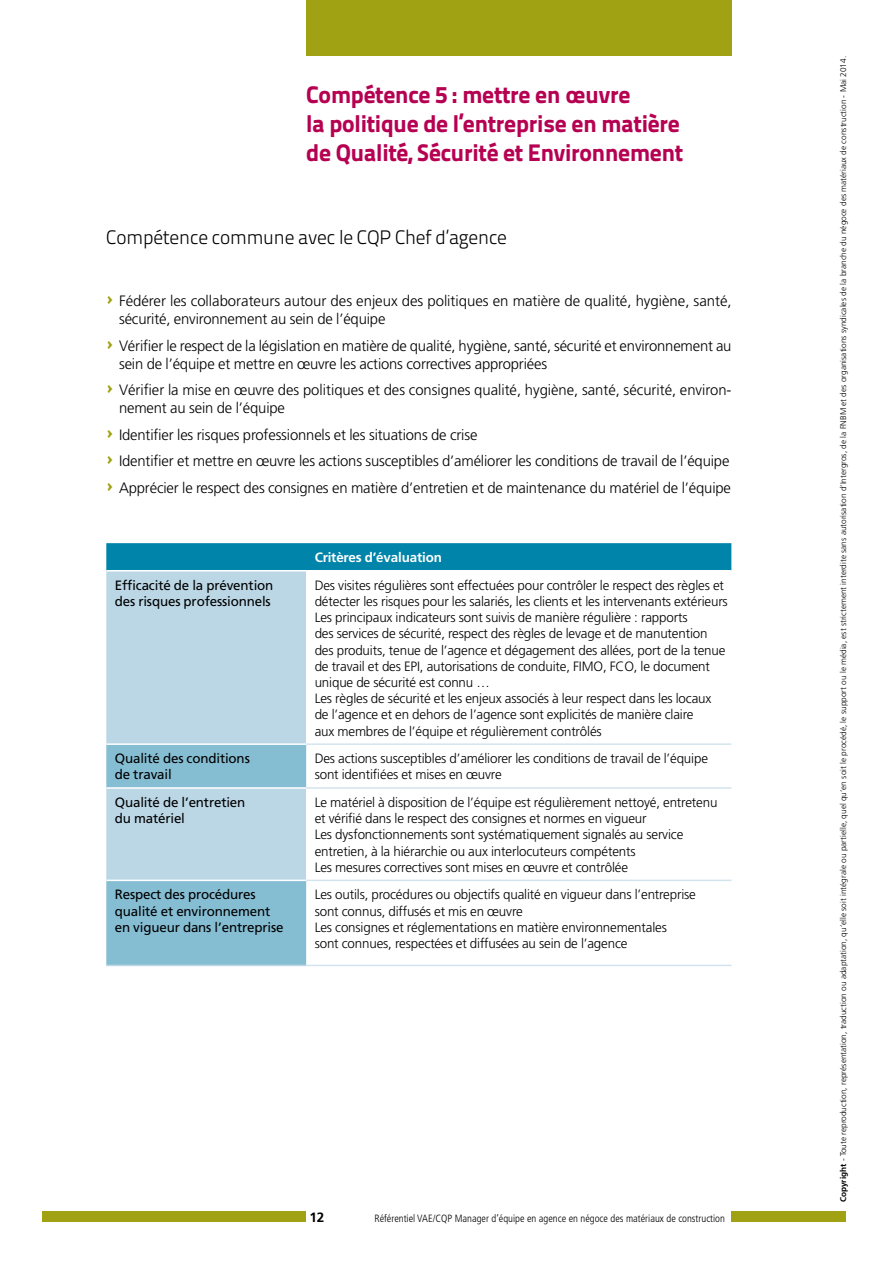
<style>
.page{position:relative;width:893px;height:1263px;background:#fff}
.page>*{position:absolute;margin:0;border:0;box-sizing:border-box;transform-origin:0 0}
._1-Titre_coul{font:24px/28.8px "Titillium Text 14 L 999 wt";letter-spacing:-.01em;color:#b60051}
._2-Titre_corpus{font:19.5px "Titillium Text 14 L 250 wt";letter-spacing:-.01em;color:#000}
._2-Corpus_énumératio{font:300 15px/18px "Frutiger";letter-spacing:-.01em;color:#000}
._3-Texte_tableau_noi{font:300 13.5px/16.2px "Frutiger";letter-spacing:-.01em;color:#000}
._3-Tableau_texte_Rom{font:13.5px/16.2px "Frutiger";letter-spacing:-.01em;color:#000}
._3-Texte_blanc_gras{font:700 13.5px "Frutiger";letter-spacing:-.01em;color:#fff}
.t1{font:700 13.5px "Frutiger";color:#000}
.t2{font:300 condensed 10.5px "Frutiger";color:#000}
.t3{font:300 8.25px "Frutiger";color:#000}
.s1{font-family:"Mini Pics Directional AA";font-weight:400;color:#a0a214}
.s2{font-weight:700}
</style>
<div class="page">
<div style="left:731px;top:1211px;width:115px;height:10px;background:#a0a214"></div>
<div style="left:43px;top:1211px;width:263px;height:10px;background:#a0a214"></div>
<div style="left:306px;top:0;width:425px;height:55px;background:#a0a214"></div>
<div style="left:106px;top:543px;width:625px;height:27px;background:#0084a9"></div>
<div style="left:106px;top:571px;width:200px;height:172px;background:#bbd7e5"></div>
<svg style="left:306px;top:745px;width:425px;height:220px"></svg>
<svg style="left:106px;top:745px;width:200px;height:220px;background:#9dc8db"></svg>
<hr style="left:106px;top:787px;width:200px;height:2px;background:#fff">
<hr style="left:106px;top:880px;width:200px;height:1px;background:#fff">
<hr style="left:306px;top:965px;width:425px;height:1px;background:#d3e4ee">
<hr style="left:106px;top:965px;width:200px;height:1px;background:#bbd7e5">
<hr style="left:306px;top:743px;width:425px;height:2px;background:#d3e4ee">
<hr style="left:306px;top:880px;width:425px;height:1px;background:#d3e4ee">
<hr style="left:306px;top:787px;width:425px;height:2px;background:#d3e4ee">
<p class="_1-Titre_coul" style="left:306px;top:80px;width:379px">Compétence 5 : mettre en œuvre<br>la politique de l’entreprise en matière de Qualité, Sécurité et Environnement</p>
<p class="_2-Titre_corpus" style="left:106px;top:225px;width:402px">Compétence commune avec le CQP Chef d’agence</p>
<p class="_2-Corpus_énumératio" style="left:119px;top:292px;width:614px;text-indent:-13px"><span class="s1">^</span> Fédérer les collaborateurs autour des enjeux des politiques en matière de qualité, hygiène, santé, sécurité, environnement au sein de l’équipe</p>
<p class="_2-Corpus_énumératio" style="left:119px;top:336px;width:614px;text-indent:-13px"><span class="s1">^</span> Vérifier le respect de la législation en matière de qualité, hygiène, santé, sécurité et environnement au sein de l’équipe et mettre en œuvre les actions correctives appropriées</p>
<p class="_2-Corpus_énumératio" style="left:119px;top:381px;width:614px;text-indent:-13px"><span class="s1">^</span> Vérifier la mise en œuvre des politiques et des consignes qualité, hygiène, santé, sécurité, environ&shy;nement au sein de l’équipe</p>
<p class="_2-Corpus_énumératio" style="left:106px;top:425px;width:373px"><span class="s1">^</span> Identifier les risques professionnels et les situations de crise</p>
<p class="_2-Corpus_énumératio" style="left:106px;top:452px;width:625px"><span class="s1">^</span> Identifier et mettre en œuvre les actions susceptibles d’améliorer les conditions de travail de l’équipe</p>
<p class="_2-Corpus_énumératio" style="left:106px;top:478px;width:626px"><span class="s1">^</span> Apprécier le respect des consignes en matière d’entretien et de maintenance du matériel de l’équipe</p>
<p class="_3-Texte_blanc_gras" style="left:315px;top:549px;width:129px">Critères d’évaluation</p>
<p class="_3-Tableau_texte_Rom" style="left:115px;top:577px;width:160px">Efficacité de la prévention des risques professionnels</p>
<p class="_3-Texte_tableau_noi" style="left:315px;top:577px;width:415px">Des visites régulières sont effectuées pour contrôler le respect des règles et détecter les risques pour les salariés, les clients et les intervenants extérieurs</p>
<p class="_3-Texte_tableau_noi" style="left:315px;top:609px;width:412px">Les principaux indicateurs sont suivis de manière régulière : rapports<br>des services de sécurité, respect des règles de levage et de manutention des produits, tenue de l’agence et dégagement des allées, port de la tenue de travail et des EPI, autorisations de conduite, FIMO, FCO, le document unique de sécurité est connu …</p>
<p class="_3-Texte_tableau_noi" style="left:315px;top:690px;width:398px">Les règles de sécurité et les enjeux associés à leur respect dans les locaux de l’agence et en dehors de l’agence sont explicités de manière claire aux membres de l’équipe et régulièrement contrôlés</p>
<p class="_3-Tableau_texte_Rom" style="left:115px;top:750px;width:137px">Qualité des conditions de travail</p>
<p class="_3-Texte_tableau_noi" style="left:315px;top:750px;width:395px">Des actions susceptibles d’améliorer les conditions de travail de l’équipe sont identifiées et mises en œuvre</p>
<p class="_3-Tableau_texte_Rom" style="left:115px;top:794px;width:132px">Qualité de l’entretien du matériel</p>
<p class="_3-Texte_tableau_noi" style="left:315px;top:794px;width:404px">Le matériel à disposition de l’équipe est régulièrement nettoyé, entretenu et vérifié dans le respect des consignes et normes en vigueur</p>
<p class="_3-Texte_tableau_noi" style="left:315px;top:827px;width:370px">Les dysfonctionnements sont systématiquement signalés au service entretien, à la hiérarchie ou aux interlocuteurs compétents<br>Les mesures correctives sont mises en œuvre et contrôlée</p>
<p class="_3-Tableau_texte_Rom" style="left:115px;top:886px;width:170px">Respect des procédures qualité et environnement en vigueur dans l’entreprise</p>
<p class="_3-Texte_tableau_noi" style="left:315px;top:887px;width:383px">Les outils, procédures ou objectifs qualité en vigueur dans l’entreprise sont connus, diffusés et mis en œuvre</p>
<p class="_3-Texte_tableau_noi" style="left:315px;top:919px;width:354px">Les consignes et réglementations en matière environnementales sont connues, respectées et diffusées au sein de l’agence</p>
<p class="t1" style="left:309px;top:1209px;width:17px">12</p>
<p class="t2" style="left:374px;top:1212px;width:352px">Référentiel VAE/CQP Manager d’équipe en agence en négoce des matériaux de construction</p>
<p class="t3" style="left:839px;top:1202px;width:1148px;rotate:-90deg"><span class="s2">Copyright</span> - Toute reproduction, représentation, traduction ou adaptation, qu’elle soit intégrale ou partielle, quel qu’en soit le procédé, le support ou le média, est strictement interdite sans autorisation d’Intergros, de la FNBM et des organisations syndicales de la branche du négoce des matériaux de construction - Mai 2014.</p>
</div>
